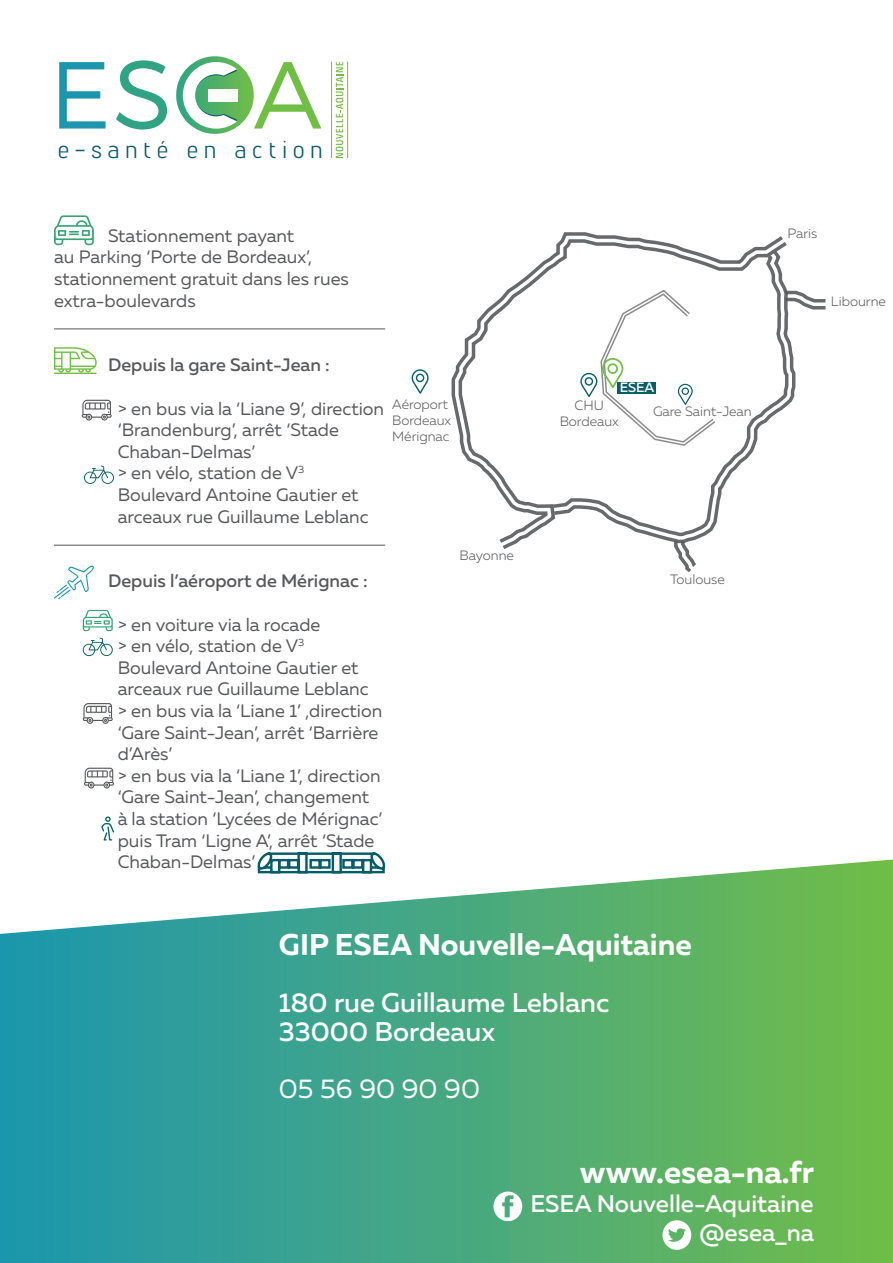
<style>
.page{position:relative;width:893px;height:1263px;background:#fff}
.page>*{position:absolute;margin:0;border:0;box-sizing:border-box;transform-origin:0 0}
.t1{font:700 31.5px "Muller";color:#fff}
.t2{font:700 30px "Muller";color:#fff}
.t3{font:500 27px "Muller";color:#fff}
.t4{font:27px "Muller";color:#fff}
.t5{font:24.15px "Lintel";letter-spacing:.225em;color:#095969}
.t6{font:500 24px "Muller";color:#fff}
.t7{font:18px/21.6px "Muller";color:#57585a}
.t8{font:500 18px "Muller";color:#57585a}
.t9{font:300 13.5px "Muller";color:#57585a}
.t10{font:500 13.5px "Muller";color:#fff}
</style>
<div class="page">
<svg style="left:0;top:859px;width:893px;height:404px;background:#58b088"></svg>
<svg style="left:493px;top:1191px;width:29px;height:30px"></svg>
<svg style="left:662px;top:1220px;width:29px;height:30px"></svg>
<svg style="left:176px;top:56px;width:78px;height:78px"></svg>
<svg style="left:183px;top:62px;width:54px;height:67px"></svg>
<svg style="left:116px;top:60px;width:51px;height:70px"></svg>
<svg style="left:59px;top:62px;width:47px;height:67px"></svg>
<svg style="left:336px;top:62px;width:7px;height:96px"></svg>
<hr style="left:331px;top:62px;width:1px;height:96px;background:#75ba43">
<hr style="left:347px;top:62px;width:1px;height:96px;background:#75ba43">
<svg style="left:254px;top:62px;width:67px;height:67px"></svg>
<hr style="left:54px;top:373px;width:43px;height:1px;background:#71bf44">
<svg style="left:54px;top:347px;width:43px;height:26px"></svg>
<svg style="left:54px;top:566px;width:40px;height:33px"></svg>
<svg style="left:82px;top:400px;width:30px;height:21px"></svg>
<svg style="left:256px;top:852px;width:130px;height:22px"></svg>
<svg style="left:54px;top:215px;width:40px;height:30px"></svg>
<svg style="left:451px;top:232px;width:336px;height:314px"></svg>
<svg style="left:550px;top:247px;width:246px;height:299px"></svg>
<svg style="left:782px;top:289px;width:44px;height:23px"></svg>
<svg style="left:672px;top:537px;width:27px;height:36px"></svg>
<svg style="left:412px;top:369px;width:17px;height:25px"></svg>
<svg style="left:580px;top:289px;width:137px;height:158px"></svg>
<svg style="left:84px;top:465px;width:30px;height:19px"></svg>
<hr style="left:54px;top:545px;width:331px;height:1px;background:#57585a">
<svg style="left:83px;top:610px;width:30px;height:21px"></svg>
<svg style="left:83px;top:703px;width:30px;height:21px"></svg>
<svg style="left:83px;top:637px;width:30px;height:19px"></svg>
<svg style="left:84px;top:768px;width:30px;height:20px"></svg>
<svg style="left:101px;top:816px;width:13px;height:24px"></svg>
<hr style="left:54px;top:329px;width:331px;height:1px;background:#57585a">
<p class="t5" style="left:58px;top:133px;width:266px">e-santé en action</p>
<p class="t7" style="left:54px;top:224px;width:297px;text-indent:54px">Stationnement payant<br>au Parking ‘Porte de Bordeaux’, stationnement gratuit dans les rues extra-boulevards</p>
<p class="t8" style="left:108px;top:354px;width:223px">Depuis la gare Saint-Jean :</p>
<p class="t7" style="left:118px;top:397px;width:268px">&gt; en bus via la ‘Liane 9’, direction ‘Brandenburg’, arrêt ‘Stade<br>Chaban-Delmas’</p>
<p class="t7" style="left:118px;top:462px;width:252px">&gt; en vélo, station de V<sup>3<br></sup>Boulevard Antoine Gautier et arceaux rue Guillaume Leblanc</p>
<p class="t9" style="left:392px;top:396px;width:57px">Aéroport</p>
<p class="t9" style="left:392px;top:412px;width:60px">Bordeaux</p>
<p class="t9" style="left:392px;top:429px;width:59px">Mérignac</p>
<p class="t8" style="left:108px;top:570px;width:261px">Depuis l’aéroport de Mérignac :</p>
<p class="t7" style="left:118px;top:613px;width:204px">&gt; en voiture via la rocade</p>
<p class="t7" style="left:118px;top:635px;width:252px">&gt; en vélo, station de V<sup>3<br></sup>Boulevard Antoine Gautier et arceaux rue Guillaume Leblanc</p>
<p class="t7" style="left:118px;top:700px;width:266px">&gt; en bus via la ‘Liane 1’ ,direction ‘Gare Saint-Jean’, arrêt ‘Barrière d’Arès’</p>
<p class="t7" style="left:118px;top:764px;width:266px">&gt; en bus via la ‘Liane 1’, direction ‘Gare Saint-Jean’, changement à la station ‘Lycées de Mérignac’ puis Tram ‘Ligne A’, arrêt ‘Stade<br>Chaban-Delmas’</p>
<p class="t9" style="left:460px;top:548px;width:56px">Bayonne</p>
<p class="t10" style="left:620px;top:379px;width:36px">ESEA</p>
<p class="t9" style="left:575px;top:397px;width:31px">CHU</p>
<p class="t9" style="left:560px;top:413px;width:61px">Bordeaux</p>
<p class="t9" style="left:653px;top:403px;width:100px">Gare Saint-Jean</p>
<p class="t9" style="left:787px;top:225px;width:31px">Paris</p>
<p class="t9" style="left:831px;top:293px;width:57px">Libourne</p>
<p class="t9" style="left:670px;top:571px;width:56px">Toulouse</p>
<p class="t2" style="left:279px;top:926px;width:414px">GIP ESEA Nouvelle-Aquitaine</p>
<p class="t3" style="left:279px;top:986px;width:332px">180 rue Guillaume Leblanc</p>
<p class="t3" style="left:279px;top:1014px;width:218px">33000 Bordeaux</p>
<p class="t4" style="left:279px;top:1071px;width:203px">05 56 90 90 90</p>
<p class="t1" style="left:580px;top:1152px;width:236px">www.esea-na.fr</p>
<p class="t6" style="left:530px;top:1189px;width:285px">ESEA Nouvelle-Aquitaine</p>
<p class="t6" style="left:699px;top:1217px;width:116px">@esea_na</p>
</div>
